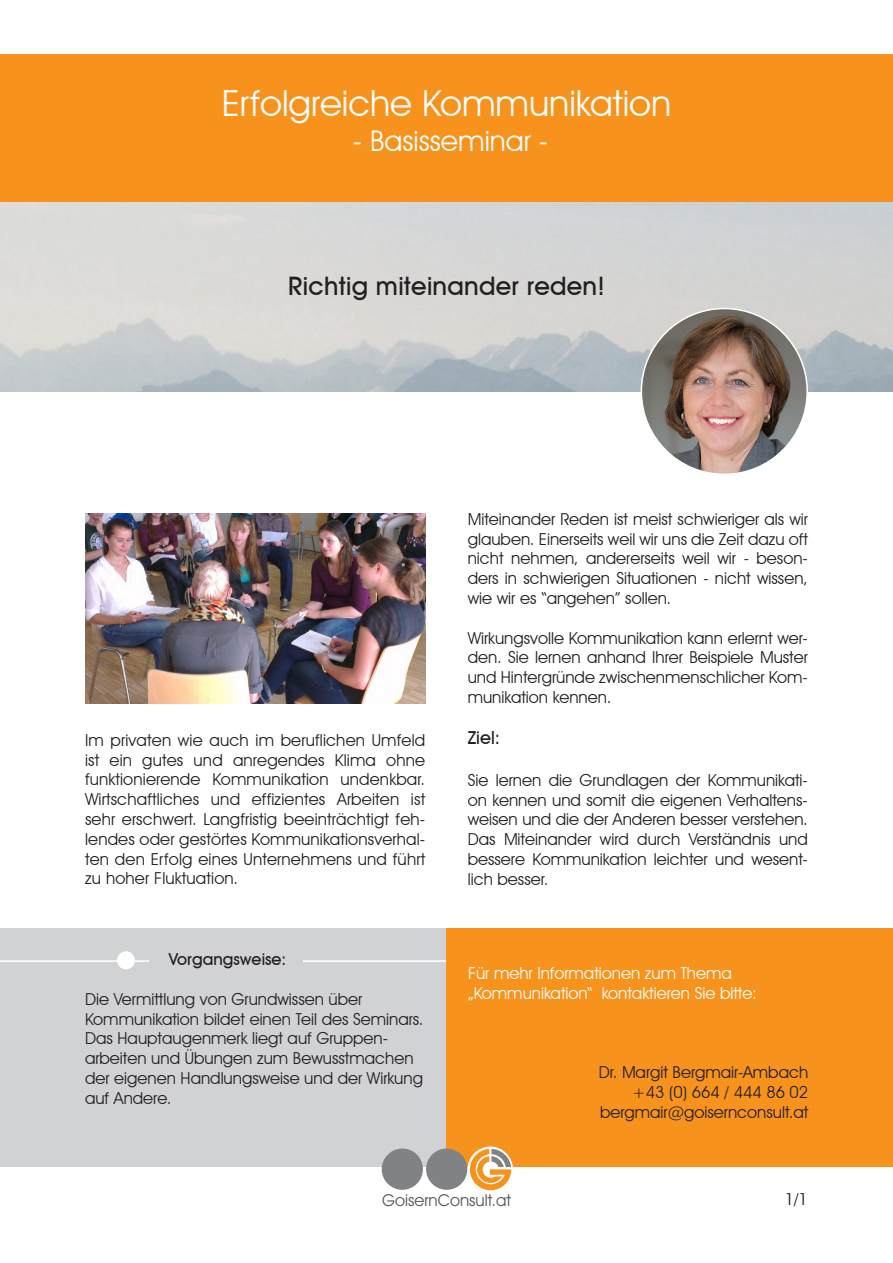
<style>
.page{position:relative;width:893px;height:1263px;background:#fff}
.page>*{position:absolute;margin:0;border:0;box-sizing:border-box;transform-origin:0 0}
.t1{font:36px "Avant Garde IT Cby BT";color:#fff}
.t2{font:28.5px "Avant Garde IT Cby BT";color:#fff}
.t3{font:500 25.5px "Avant Garde IT Cby BT";letter-spacing:.01em;color:#231f20}
.t4{font:500 18px "Avant Garde IT Cby BT";color:#231f20}
.t5{font:16.5px/19.8px "Avant Garde IT Cby BT";color:#231f20;text-align:justify}
.t6{font:16.5px/19.8px "Avant Garde IT Cby BT";color:#fff}
.t7{font:16.5px "Avant Garde IT Cby BT";color:#57585a}
.t8{font:500 16.5px "Avant Garde IT Cby BT";color:#231f20}
</style>
<div class="page">
<div style="left:0;top:54px;width:893px;height:148px;background:#f7931d"></div>
<div style="left:0;top:929px;width:446px;height:238px;background:#d1d2d4"></div>
<hr style="left:0;top:960px;width:893px;height:2px;background:#fff">
<div style="left:117px;top:951px;width:18px;height:18px;background:#fff;border-radius:50%"></div>
<div style="left:150px;top:947px;width:153px;height:30px;background:#d1d2d4"></div>
<img style="left:85px;top:513px;width:340px;height:191px">
<div style="left:446px;top:929px;width:447px;height:238px;background:#f7931d"></div>
<img style="left:641px;top:308px;width:166px;height:166px;border-radius:83px">
<svg style="left:468px;top:1146px;width:45px;height:46px"></svg>
<div style="left:426px;top:1148px;width:41px;height:42px;background:#808285;border-radius:50%"></div>
<div style="left:382px;top:1148px;width:41px;height:42px;background:#808285;border-radius:50%"></div>
<svg style="left:470px;top:1149px;width:41px;height:41px"></svg>
<h1 class="t1" style="left:222px;top:82px;width:451px">Erfolgreiche Kommunikation</h1>
<h2 class="t2" style="left:353px;top:123px;width:197px">- Basisseminar -</h2>
<h3 class="t3" style="left:288px;top:270px;width:318px">Richtig miteinander reden!</h3>
<p class="t5" style="left:85px;top:730px;width:342px">Im privaten wie auch im beruflichen Umfeld ist ein gutes und anregendes Klima ohne funktionierende Kommunikation undenkbar.<br>Wirtschaftliches und effizientes Arbeiten ist sehr erschwert. Langfristig beeinträchtigt feh&shy;lendes oder gestörtes Kommunikationsverhal&shy;ten den Erfolg eines Unternehmens und führt zu hoher Fluktuation.</p>
<p class="t8" style="left:169px;top:949px;width:119px">Vorgangsweise:</p>
<p class="t5" style="left:85px;top:989px;width:340px;text-align:left">Die Vermittlung von Grundwissen über Kommunikation bildet einen Teil des Seminars.<br>Das Hauptaugenmerk liegt auf Gruppen&shy;arbeiten und Übungen zum Bewusstmachen der eigenen Handlungsweise und der Wirkung auf Andere.</p>
<p class="t5" style="left:468px;top:509px;width:342px">Miteinander Reden ist meist schwieriger als wir glauben. Einerseits weil wir uns die Zeit dazu oft nicht nehmen, andererseits weil wir - beson&shy;ders in schwierigen Situationen - nicht wissen, wie wir es “angehen” sollen.</p>
<p class="t5" style="left:468px;top:628px;width:342px">Wirkungsvolle Kommunikation kann erlernt wer&shy;den. Sie lernen anhand Ihrer Beispiele Muster und Hintergründe zwischenmenschlicher Kom&shy;munikation kennen.</p>
<p class="t4" style="left:468px;top:727px;width:34px">Ziel:</p>
<p class="t5" style="left:468px;top:770px;width:342px">Sie lernen die Grundlagen der Kommunikati&shy;on kennen und somit die eigenen Verhaltens&shy;weisen und die der Anderen besser verstehen.<br>Das Miteinander wird durch Verständnis und bessere Kommunikation leichter und wesent&shy;lich besser.</p>
<p class="t6" style="left:468px;top:963px;width:290px">Für mehr Informationen zum Thema „Kommunikation“ kontaktieren Sie bitte:</p>
<p class="t5" style="left:599px;top:1062px;width:211px;text-align:right">Dr. Margit Bergmair-Ambach +43 (0) 664 / 444 86 02 bergmair@goisernconsult.at</p>
<p class="t7" style="left:382px;top:1190px;width:130px">GoisernConsult.at</p>
<p class="t5" style="left:785px;top:1188px;width:25px">1/1</p>
</div>
